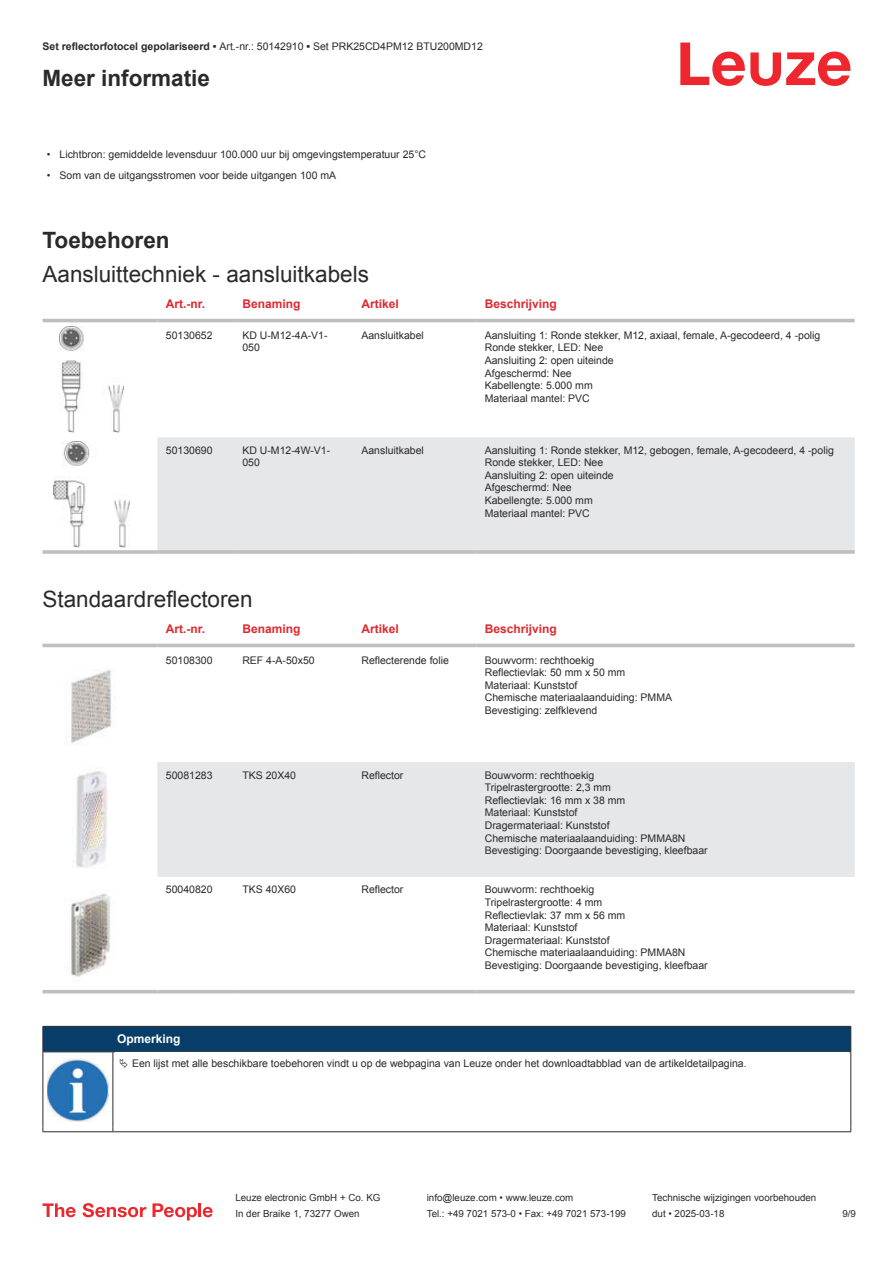
<style>
.page{position:relative;width:893px;height:1263px;background:#fff}
.page>*{position:absolute;margin:0;border:0;box-sizing:border-box;transform-origin:0 0}
.t1{font:22.5px "Arial";color:#2b292a}
.t2{font:700 22.5px "Arial";color:#2b292a}
.t3{font:700 12px "Arial";color:#db2a30}
.t4{font:700 12px "Arial";color:#fff}
.t5{font:10.5px/12.6px "Arial";color:#2b292a}
.t6{font:9.75px "Arial";color:#2b292a}
.s1{font-weight:700}
</style>
<div class="page">
<svg style="left:680px;top:43px;width:170px;height:43px"></svg>
<svg style="left:43px;top:318px;width:812px;height:229px"></svg>
<div style="left:157px;top:437px;width:698px;height:113px;background:#e6e7e9"></div>
<hr style="left:43px;top:319px;width:114px;height:3px;background:#bdbfc1">
<hr style="left:157px;top:319px;width:77px;height:3px;background:#bdbfc1">
<hr style="left:234px;top:319px;width:119px;height:3px;background:#bdbfc1">
<hr style="left:353px;top:319px;width:123px;height:3px;background:#bdbfc1">
<hr style="left:476px;top:319px;width:379px;height:3px;background:#bdbfc1">
<hr style="left:43px;top:550px;width:114px;height:4px;background:#c3c5c7">
<hr style="left:157px;top:550px;width:77px;height:4px;background:#c5c7c9">
<hr style="left:234px;top:550px;width:119px;height:4px;background:#bdbfc1">
<hr style="left:353px;top:550px;width:123px;height:4px;background:#bdbfc1">
<hr style="left:476px;top:550px;width:379px;height:4px;background:#c5c7c9">
<img style="left:59px;top:327px;width:65px;height:106px">
<img style="left:54px;top:441px;width:75px;height:107px">
<svg style="left:43px;top:643px;width:812px;height:351px"></svg>
<div style="left:157px;top:762px;width:698px;height:115px;background:#e6e7e9"></div>
<hr style="left:43px;top:644px;width:114px;height:3px;background:#bdbfc1">
<hr style="left:157px;top:644px;width:77px;height:3px;background:#bdbfc1">
<hr style="left:234px;top:644px;width:119px;height:3px;background:#bdbfc1">
<hr style="left:353px;top:644px;width:123px;height:3px;background:#bdbfc1">
<hr style="left:476px;top:644px;width:379px;height:3px;background:#bdbfc1">
<hr style="left:43px;top:990px;width:114px;height:3px;background:#bdbfc1">
<hr style="left:157px;top:990px;width:77px;height:3px;background:#bdbfc1">
<hr style="left:234px;top:990px;width:119px;height:3px;background:#bdbfc1">
<hr style="left:353px;top:990px;width:123px;height:3px;background:#bdbfc1">
<hr style="left:476px;top:990px;width:379px;height:3px;background:#bdbfc1">
<img style="left:56px;top:651px;width:71px;height:107px">
<img style="left:72px;top:766px;width:39px;height:107px">
<img style="left:56px;top:881px;width:71px;height:106px">
<div style="left:43px;top:1026px;width:808px;height:26px;background:#063d69"></div>
<hr style="left:113px;top:1051px;width:738px;height:1px;background:#2b292a">
<hr style="left:43px;top:1052px;width:1px;height:75px;background:#2b292a">
<hr style="left:113px;top:1052px;width:1px;height:75px;background:#2b292a">
<hr style="left:850px;top:1052px;width:1px;height:75px;background:#2b292a">
<hr style="left:43px;top:1131px;width:70px;height:1px;background:#2b292a">
<hr style="left:113px;top:1131px;width:738px;height:1px;background:#2b292a">
<img style="left:47px;top:1058px;width:61px;height:63px">
<svg style="left:43px;top:1203px;width:33px;height:14px"></svg>
<svg style="left:83px;top:1203px;width:63px;height:14px"></svg>
<svg style="left:153px;top:1203px;width:44px;height:17px"></svg>
<hr style="left:198px;top:1203px;width:3px;height:14px;background:#ed272d">
<svg style="left:203px;top:1207px;width:10px;height:10px"></svg>
<p class="t5" style="left:43px;top:41px;width:442px"><span class="s1">Set reflectorfotocel gepolariseerd •</span> Art.-nr.: 50142910 <span class="s1">•</span> Set PRK25CD4PM12 BTU200MD12</p>
<h1 class="t2" style="left:43px;top:70px;width:169px">Meer informatie</h1>
<p class="t5" style="left:47px;top:149px;width:381px">• Lichtbron: gemiddelde levensduur 100.000 uur bij omgevingstemperatuur 25°C</p>
<p class="t5" style="left:47px;top:170px;width:291px">• Som van de uitgangsstromen voor beide uitgangen 100 mA</p>
<h1 class="t2" style="left:43px;top:232px;width:129px">Toebehoren</h1>
<h1 class="t1" style="left:43px;top:265px;width:328px">Aansluittechniek - aansluitkabels</h1>
<p class="t3" style="left:166px;top:299px;width:41px">Art.-nr.</p>
<p class="t3" style="left:242px;top:299px;width:60px">Benaming</p>
<p class="t3" style="left:361px;top:299px;width:39px">Artikel</p>
<p class="t3" style="left:485px;top:299px;width:74px">Beschrijving</p>
<p class="t5" style="left:166px;top:330px;width:48px">50130652</p>
<p class="t5" style="left:242px;top:330px;width:87px">KD U-M12-4A-V1-<br>050</p>
<p class="t5" style="left:361px;top:330px;width:64px">Aansluitkabel</p>
<p class="t5" style="left:485px;top:330px;width:337px">Aansluiting 1: Ronde stekker, M12, axiaal, female, A-gecodeerd, 4 -polig<br>Ronde stekker, LED: Nee<br>Aansluiting 2: open uiteinde<br>Afgeschermd: Nee<br>Kabellengte: 5.000 mm<br>Materiaal mantel: PVC</p>
<p class="t5" style="left:166px;top:445px;width:48px">50130690</p>
<p class="t5" style="left:242px;top:445px;width:89px">KD U-M12-4W-V1-<br>050</p>
<p class="t5" style="left:361px;top:445px;width:64px">Aansluitkabel</p>
<p class="t5" style="left:485px;top:445px;width:351px">Aansluiting 1: Ronde stekker, M12, gebogen, female, A-gecodeerd, 4 -polig<br>Ronde stekker, LED: Nee<br>Aansluiting 2: open uiteinde<br>Afgeschermd: Nee<br>Kabellengte: 5.000 mm<br>Materiaal mantel: PVC</p>
<h1 class="t1" style="left:43px;top:590px;width:212px">Standaardreflectoren</h1>
<p class="t3" style="left:166px;top:624px;width:41px">Art.-nr.</p>
<p class="t3" style="left:242px;top:624px;width:60px">Benaming</p>
<p class="t3" style="left:361px;top:624px;width:39px">Artikel</p>
<p class="t3" style="left:485px;top:624px;width:74px">Beschrijving</p>
<p class="t5" style="left:166px;top:655px;width:48px">50108300</p>
<p class="t5" style="left:242px;top:655px;width:74px">REF 4-A-50x50</p>
<p class="t5" style="left:361px;top:655px;width:89px">Reflecterende folie</p>
<p class="t5" style="left:485px;top:655px;width:189px">Bouwvorm: rechthoekig<br>Reflectievlak: 50 mm x 50 mm<br>Materiaal: Kunststof<br>Chemische materiaalaanduiding: PMMA<br>Bevestiging: zelfklevend</p>
<p class="t5" style="left:166px;top:769px;width:48px">50081283</p>
<p class="t5" style="left:242px;top:769px;width:55px">TKS 20X40</p>
<p class="t5" style="left:361px;top:769px;width:44px">Reflector</p>
<p class="t5" style="left:485px;top:769px;width:224px">Bouwvorm: rechthoekig<br>Tripelrastergrootte: 2,3 mm<br>Reflectievlak: 16 mm x 38 mm<br>Materiaal: Kunststof<br>Dragermateriaal: Kunststof<br>Chemische materiaalaanduiding: PMMA8N<br>Bevestiging: Doorgaande bevestiging, kleefbaar</p>
<p class="t5" style="left:166px;top:884px;width:48px">50040820</p>
<p class="t5" style="left:242px;top:884px;width:55px">TKS 40X60</p>
<p class="t5" style="left:361px;top:884px;width:44px">Reflector</p>
<p class="t5" style="left:485px;top:884px;width:224px">Bouwvorm: rechthoekig<br>Tripelrastergrootte: 4 mm<br>Reflectievlak: 37 mm x 56 mm<br>Materiaal: Kunststof<br>Dragermateriaal: Kunststof<br>Chemische materiaalaanduiding: PMMA8N<br>Bevestiging: Doorgaande bevestiging, kleefbaar</p>
<p class="t4" style="left:117px;top:1034px;width:65px">Opmerking</p>
<p class="t5" style="left:132px;top:1057px;width:616px">Een lijst met alle beschikbare toebehoren vindt u op de webpagina van Leuze onder het downloadtabblad van de artikeldetailpagina.</p>
<p class="t6" style="left:235px;top:1194px;width:146px">Leuze electronic GmbH + Co. KG</p>
<p class="t6" style="left:427px;top:1194px;width:148px">info@leuze.com • www.leuze.com</p>
<p class="t6" style="left:652px;top:1194px;width:166px">Technische wijzigingen voorbehouden</p>
<p class="t6" style="left:235px;top:1210px;width:126px">In der Braike 1, 73277 Owen</p>
<p class="t6" style="left:427px;top:1210px;width:201px">Tel.: +49 7021 573-0 • Fax: +49 7021 573-199</p>
<p class="t6" style="left:652px;top:1210px;width:74px">dut • 2025-03-18</p>
<p class="t6" style="left:842px;top:1210px;width:15px">9 /9</p>
</div>
